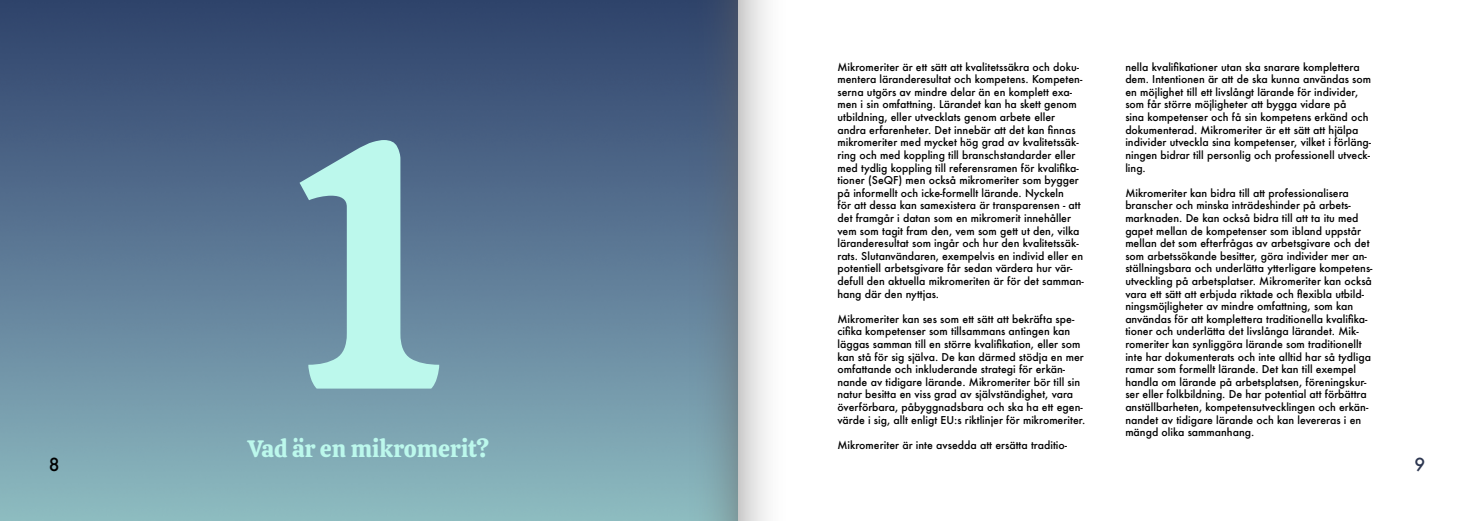
<style>
.page{position:relative;width:1474px;height:521px;background:#fff}
.page>*{position:absolute;margin:0;border:0;box-sizing:border-box;transform-origin:0 0}
.t1{font:350px "Calistoga";color:#bcf8ec}
.t2{font:23.62px "Calistoga";color:#bcf8ec}
.t3{font:500 17.5px "Futura";color:#000}
.t4{font:500 17.5px "Futura";color:#2d3751}
.t5{font:500 10.5px/12.6px "Futura";color:#000}
</style>
<div class="page">
<img style="left:0;top:0;width:687px;height:521px">
<div style="left:737px;top:0;width:49px;height:521px;background:linear-gradient(to right,#cfcfcf,#fff)"></div>
<div style="left:687px;top:0;width:50px;height:521px;background:linear-gradient(to bottom,#34436a,#88aeb5)"></div>
<p class="t5" style="left:1125px;top:60px;width:247px">nella kvalifikationer utan ska snarare komplettera dem. Intentionen är att de ska kunna användas som en möjlighet till ett livslångt lärande för individer, som får större möjligheter att bygga vidare på<br>sina kompetenser och få sin kompetens erkänd och dokumenterad. Mikromeriter är ett sätt att hjälpa individer utveckla sina kompetenser, vilket i förläng&shy;ningen bidrar till personlig och professionell utveck&shy;ling.</p>
<p class="t5" style="left:1125px;top:186px;width:249px">Mikromeriter kan bidra till att professionalisera branscher och minska inträdeshinder på arbets&shy;marknaden. De kan också bidra till att ta itu med gapet mellan de kompetenser som ibland uppstår mellan det som efterfrågas av arbetsgivare och det som arbetssökande besitter, göra individer mer an&shy;ställningsbara och underlätta ytterligare kompetens&shy;utveckling på arbetsplatser. Mikromeriter kan också vara ett sätt att erbjuda riktade och flexibla utbild&shy;ningsmöjligheter av mindre omfattning, som kan användas för att komplettera traditionella kvalifika&shy;tioner och underlätta det livslånga lärandet. Mik&shy;romeriter kan synliggöra lärande som traditionellt inte har dokumenterats och inte alltid har så tydliga ramar som formellt lärande. Det kan till exempel handla om lärande på arbetsplatsen, föreningskur&shy;ser eller folkbildning. De har potential att förbättra anställbarheten, kompetensutvecklingen och erkän&shy;nandet av tidigare lärande och kan levereras i en mängd olika sammanhang.</p>
<p class="t5" style="left:837px;top:60px;width:248px">Mikromeriter är ett sätt att kvalitetssäkra och doku&shy;mentera läranderesultat och kompetens. Kompeten&shy;serna utgörs av mindre delar än en komplett exa&shy;men i sin omfattning. Lärandet kan ha skett genom utbildning, eller utvecklats genom arbete eller andra erfarenheter. Det innebär att det kan finnas mikromeriter med mycket hög grad av kvalitetssäk&shy;ring och med koppling till branschstandarder eller med tydlig koppling till referensramen för kvalifika&shy;tioner (SeQF) men också mikromeriter som bygger på informellt och icke-formellt lärande. Nyckeln<br>för att dessa kan samexistera är transparensen - att det framgår i datan som en mikromerit innehåller vem som tagit fram den, vem som gett ut den, vilka läranderesultat som ingår och hur den kvalitetssäk&shy;rats. Slutanvändaren, exempelvis en individ eller en potentiell arbetsgivare får sedan värdera hur vär&shy;defull den aktuella mikromeriten är för det samman&shy;hang där den nyttjas.</p>
<p class="t5" style="left:837px;top:312px;width:249px">Mikromeriter kan ses som ett sätt att bekräfta spe&shy;cifika kompetenser som tillsammans antingen kan läggas samman till en större kvalifikation, eller som kan stå för sig själva. De kan därmed stödja en mer omfattande och inkluderande strategi för erkän&shy;nande av tidigare lärande. Mikromeriter bör till sin natur besitta en viss grad av självständighet, vara överförbara, påbyggnadsbara och ska ha ett egen&shy;värde i sig, allt enligt EU:s riktlinjer för mikromeriter.</p>
<p class="t5" style="left:837px;top:438px;width:231px">Mikromeriter är inte avsedda att ersätta traditio-</p>
<h1 class="t1" style="left:284px;top:-63px;width:169px">1</h1>
<h2 class="t2" style="left:248px;top:427px;width:242px">Vad är en mikromerit?</h2>
<h3 class="t3" style="left:49px;top:452px;width:12px">8</h3>
<h3 class="t4" style="left:1414px;top:452px;width:12px">9</h3>
</div>
